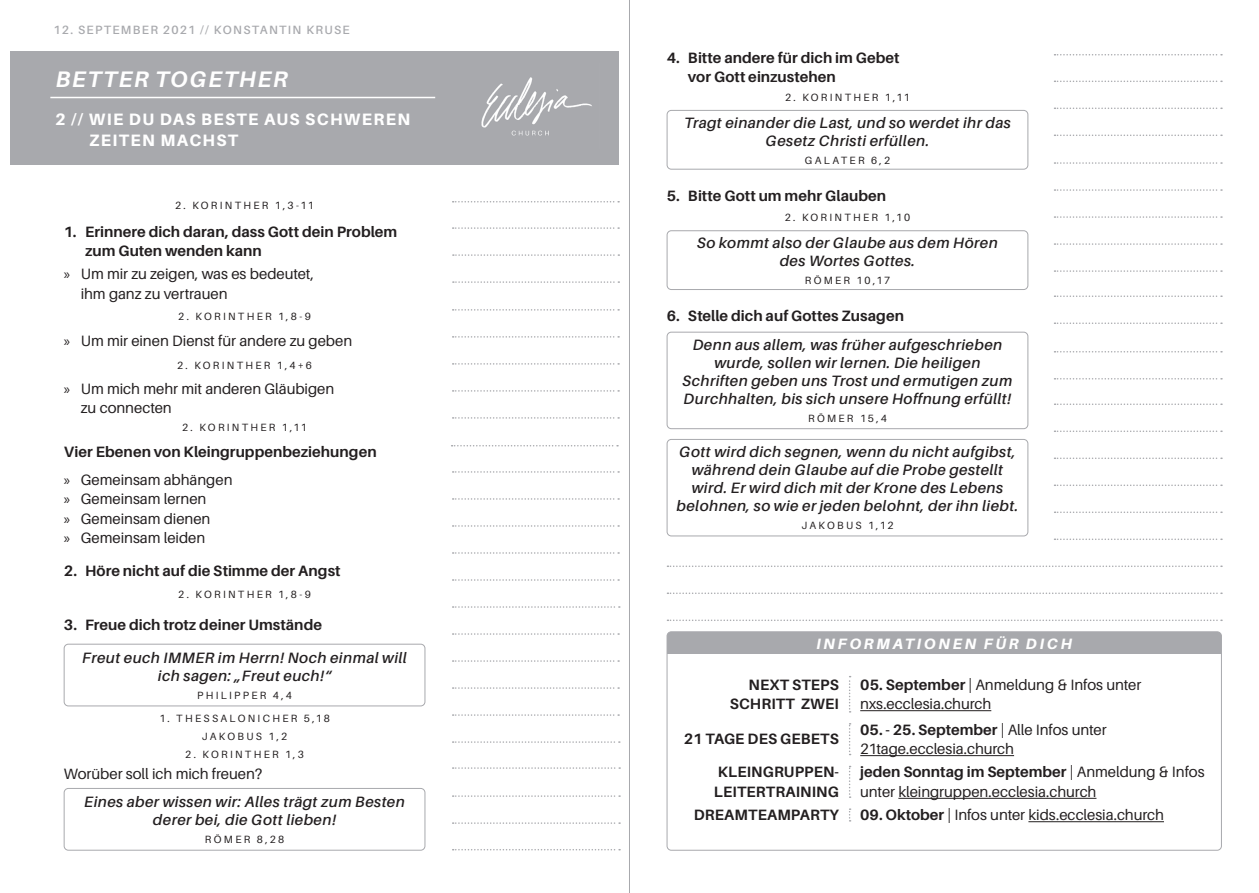
<style>
.page{position:relative;width:1259px;height:893px;background:#fff}
.page>*{position:absolute;margin:0;border:0;box-sizing:border-box;transform-origin:0 0}
.t1{font:italic 700 22.5px "Aileron";letter-spacing:.07em;color:#fff}
.t2{font:800 16.5px/21px "Aileron";letter-spacing:.08em;color:#fff}
.t3{font:italic 600 15px/18px "Aileron";letter-spacing:.03em;color:#231f20;text-align:center}
.t4{font:15px/19.5px "Aileron";letter-spacing:-.005em;color:#231f20}
.t5{font:700 15px/19.5px "Aileron";letter-spacing:.005em;color:#231f20}
.t6{font:italic 800 15px "Aileron";letter-spacing:.18em;color:#fff}
.t7{font:600 12px "Aileron";letter-spacing:.11em;color:#a8a9ad}
.t8{font:10.5px/18px "Aileron";letter-spacing:.22em;color:#231f20;text-align:center}
.s1{font-family:"Myriad Pro"}
.s2{font-family:"Myriad Pro";font-weight:400}
.s3{font-weight:400}
.s4{font-weight:700}
</style>
<div class="page">
<svg style="left:849px;top:676px;width:1px;height:37px"></svg>
<svg style="left:849px;top:723px;width:1px;height:32px"></svg>
<svg style="left:849px;top:766px;width:1px;height:32px"></svg>
<hr style="left:860px;top:710px;width:131px;height:1px;background:#231f20">
<hr style="left:860px;top:755px;width:154px;height:1px;background:#231f20">
<hr style="left:898px;top:798px;width:198px;height:1px;background:#231f20">
<hr style="left:1028px;top:821px;width:136px;height:1px;background:#231f20">
<div style="left:11px;top:51px;width:608px;height:113px;background:#a8a9ad"></div>
<img style="left:481px;top:77px;width:111px;height:59px">
<svg style="left:453px;top:471px;width:166px;height:2px"></svg>
<svg style="left:453px;top:336px;width:166px;height:2px"></svg>
<svg style="left:453px;top:309px;width:166px;height:2px"></svg>
<svg style="left:453px;top:525px;width:166px;height:2px"></svg>
<svg style="left:453px;top:390px;width:166px;height:2px"></svg>
<svg style="left:453px;top:579px;width:166px;height:2px"></svg>
<svg style="left:451px;top:445px;width:167px;height:1px"></svg>
<svg style="left:453px;top:633px;width:166px;height:2px"></svg>
<svg style="left:453px;top:687px;width:166px;height:2px"></svg>
<svg style="left:453px;top:741px;width:167px;height:2px"></svg>
<svg style="left:453px;top:767px;width:167px;height:2px"></svg>
<svg style="left:453px;top:795px;width:167px;height:2px"></svg>
<svg style="left:453px;top:822px;width:167px;height:2px"></svg>
<svg style="left:453px;top:849px;width:167px;height:1px"></svg>
<svg style="left:453px;top:498px;width:166px;height:2px"></svg>
<svg style="left:453px;top:363px;width:166px;height:2px"></svg>
<svg style="left:453px;top:552px;width:166px;height:2px"></svg>
<svg style="left:453px;top:417px;width:166px;height:2px"></svg>
<svg style="left:453px;top:606px;width:167px;height:2px"></svg>
<svg style="left:453px;top:660px;width:166px;height:2px"></svg>
<svg style="left:453px;top:714px;width:166px;height:2px"></svg>
<svg style="left:453px;top:281px;width:166px;height:2px"></svg>
<svg style="left:453px;top:254px;width:166px;height:2px"></svg>
<svg style="left:453px;top:227px;width:166px;height:2px"></svg>
<svg style="left:453px;top:201px;width:166px;height:2px"></svg>
<svg style="left:1054px;top:189px;width:168px;height:2px"></svg>
<svg style="left:1054px;top:295px;width:168px;height:2px"></svg>
<svg style="left:1054px;top:162px;width:168px;height:2px"></svg>
<svg style="left:1054px;top:243px;width:168px;height:2px"></svg>
<svg style="left:1054px;top:216px;width:168px;height:2px"></svg>
<svg style="left:1054px;top:270px;width:168px;height:2px"></svg>
<svg style="left:1054px;top:135px;width:168px;height:1px"></svg>
<svg style="left:1054px;top:108px;width:168px;height:1px"></svg>
<svg style="left:1054px;top:81px;width:168px;height:1px"></svg>
<svg style="left:1054px;top:54px;width:168px;height:2px"></svg>
<svg style="left:1054px;top:351px;width:168px;height:2px"></svg>
<svg style="left:1054px;top:322px;width:168px;height:2px"></svg>
<svg style="left:1054px;top:378px;width:168px;height:2px"></svg>
<svg style="left:1054px;top:403px;width:168px;height:2px"></svg>
<svg style="left:1054px;top:430px;width:168px;height:2px"></svg>
<svg style="left:1054px;top:538px;width:168px;height:2px"></svg>
<svg style="left:667px;top:565px;width:555px;height:2px"></svg>
<svg style="left:667px;top:592px;width:555px;height:2px"></svg>
<svg style="left:667px;top:620px;width:555px;height:1px"></svg>
<svg style="left:1054px;top:511px;width:168px;height:2px"></svg>
<svg style="left:1054px;top:485px;width:168px;height:1px"></svg>
<svg style="left:1054px;top:458px;width:168px;height:1px"></svg>
<hr style="left:629px;top:0;width:1px;height:893px;background:#a8a9ad">
<hr style="left:50px;top:97px;width:385px;height:1px;background:#fff">
<div style="left:667px;top:632px;width:554px;height:22px;background:#a8a9ad"></div>
<div style="left:666px;top:631px;width:555px;height:220px;border:1px solid #a8a9ad;border-radius:4px"></div>
<div style="left:64px;top:644px;width:361px;height:62px;border:1px solid #a8a9ad;border-radius:4px"></div>
<div style="left:64px;top:788px;width:361px;height:63px;border:1px solid #a8a9ad;border-radius:4px"></div>
<div style="left:666px;top:110px;width:362px;height:60px;border:1px solid #a8a9ad;border-radius:4px"></div>
<div style="left:666px;top:230px;width:362px;height:60px;border:1px solid #a8a9ad;border-radius:4px"></div>
<div style="left:666px;top:332px;width:362px;height:97px;border:1px solid #a8a9ad;border-radius:4px"></div>
<div style="left:666px;top:439px;width:362px;height:97px;border:1px solid #a8a9ad;border-radius:4px"></div>
<p class="t7" style="left:54px;top:23px;width:298px">12. SEPTEMBER 2021 // KONSTANTIN KRUSE</p>
<h1 class="t1" style="left:56px;top:66px;width:233px">BETTER TOGETHER</h1>
<p class="t2" style="left:89px;top:109px;width:322px;text-indent:-34px">2 // WIE DU DAS BESTE AUS SCHWEREN<br>ZEITEN MACHST</p>
<p class="t8" style="left:175px;top:196px;width:140px">2. KORINTHER 1,3-11</p>
<p class="t5" style="left:85px;top:222px;width:314px;text-indent:-21px">1. Erinnere dich daran, dass Gott dein Problem zum Guten wenden kann</p>
<p class="t4" style="left:81px;top:264px;width:235px;text-indent:-17px"><span class="s1">»</span> Um mir zu zeigen, was es bedeutet, ihm ganz zu vertrauen</p>
<p class="t4" style="left:64px;top:331px;width:290px"><span class="s1">»</span> Um mir einen Dienst für andere zu geben</p>
<p class="t4" style="left:81px;top:379px;width:255px;text-indent:-17px"><span class="s1">»</span> Um mich mehr mit anderen Gläubigen zu connecten</p>
<p class="t5" style="left:64px;top:438px;width:314px;line-height:28px">Vier Ebenen von Kleingruppenbeziehungen <span class="s2">»</span> <span class="s3">Gemeinsam abhängen</span></p>
<p class="t4" style="left:64px;top:490px;width:148px"><span class="s1">»</span> Gemeinsam lernen <span class="s1">»</span> Gemeinsam dienen <span class="s1">»</span> Gemeinsam leiden</p>
<p class="t5" style="left:64px;top:561px;width:278px">2. Höre nicht auf die Stimme der Angst</p>
<p class="t8" style="left:178px;top:307px;width:134px">2. KORINTHER 1,8-9</p>
<p class="t8" style="left:177px;top:357px;width:136px">2. KORINTHER 1,4+6</p>
<p class="t8" style="left:182px;top:418px;width:126px">2. KORINTHER 1,11</p>
<p class="t8" style="left:178px;top:586px;width:134px">2. KORINTHER 1,8-9</p>
<p class="t5" style="left:64px;top:616px;width:260px">3. Freue dich trotz deiner Umstände</p>
<p class="t3" style="left:82px;top:649px;width:326px">Freut euch IMMER im Herrn! Noch einmal will ich sagen: „Freut euch!“</p>
<p class="t8" style="left:197px;top:686px;width:96px">PHILIPPER 4,4</p>
<p class="t8" style="left:159px;top:709px;width:172px">1. THESSALONICHER 5,18<br>JAKOBUS 1,2</p>
<p class="t8" style="left:185px;top:745px;width:120px">2. KORINTHER 1,3</p>
<p class="t4" style="left:64px;top:764px;width:200px">Worüber soll ich mich freuen?</p>
<p class="t3" style="left:84px;top:793px;width:322px">Eines aber wissen wir: Alles trägt zum Besten derer bei, die Gott lieben!</p>
<p class="t8" style="left:205px;top:830px;width:81px">RÖMER 8,28</p>
<p class="t5" style="left:688px;top:48px;width:213px;text-indent:-21px">4. Bitte andere für dich im Gebet vor Gott einzustehen</p>
<p class="t8" style="left:785px;top:88px;width:126px">2. KORINTHER 1,11</p>
<p class="t3" style="left:684px;top:114px;width:328px">Tragt einander die Last, und so werdet ihr das<br>Gesetz Christi erfüllen.</p>
<p class="t8" style="left:805px;top:151px;width:87px">GALATER 6,2</p>
<p class="t5" style="left:666px;top:186px;width:221px">5. Bitte Gott um mehr Glauben</p>
<p class="t8" style="left:784px;top:208px;width:127px">2. KORINTHER 1,10</p>
<p class="t3" style="left:697px;top:234px;width:302px">So kommt also der Glaube aus dem Hören des Wortes Gottes.</p>
<p class="t8" style="left:804px;top:271px;width:87px">RÖMER 10,17</p>
<p class="t5" style="left:666px;top:306px;width:239px">6. Stelle dich auf Gottes Zusagen</p>
<p class="t3" style="left:682px;top:336px;width:331px">Denn aus allem, was früher aufgeschrieben wurde, sollen wir lernen. Die heiligen Schriften geben uns Trost und ermutigen zum Durchhalten, bis sich unsere Hoffnung erfüllt!</p>
<p class="t8" style="left:808px;top:410px;width:80px">RÖMER 15,4</p>
<p class="t3" style="left:676px;top:443px;width:343px">Gott wird dich segnen, wenn du nicht aufgibst, während dein Glaube auf die Probe gestellt wird. Er wird dich mit der Krone des Lebens belohnen, so wie er jeden belohnt, der ihn liebt.</p>
<p class="t8" style="left:801px;top:517px;width:93px">JAKOBUS 1,12</p>
<p class="t6" style="left:816px;top:635px;width:257px">INFORMATIONEN FÜR DICH</p>
<p class="t5" style="left:730px;top:675px;width:111px;text-align:right">NEXT STEPS<br>SCHRITT ZWEI</p>
<p class="t4" style="left:860px;top:675px;width:283px"><span class="s4">05. September</span> | Anmeldung &amp; Infos unter nxs.ecclesia.church</p>
<p class="t5" style="left:684px;top:729px;width:157px">21 TAGE DES GEBETS</p>
<p class="t4" style="left:860px;top:720px;width:248px"><span class="s4">05. - 25. September</span> | Alle Infos unter<br>21tage.ecclesia.church</p>
<p class="t5" style="left:714px;top:762px;width:127px">KLEINGRUPPEN-<br>LEITERTRAINING</p>
<p class="t4" style="left:860px;top:762px;width:346px"><span class="s4">jeden Sonntag im September</span> | Anmeldung &amp; Infos unter kleingruppen.ecclesia.church</p>
<p class="t5" style="left:694px;top:805px;width:147px">DREAMTEAMPARTY</p>
<p class="t4" style="left:860px;top:805px;width:305px"><span class="s4">09. Oktober</span> | Infos unter kids.ecclesia.church</p>
</div>
